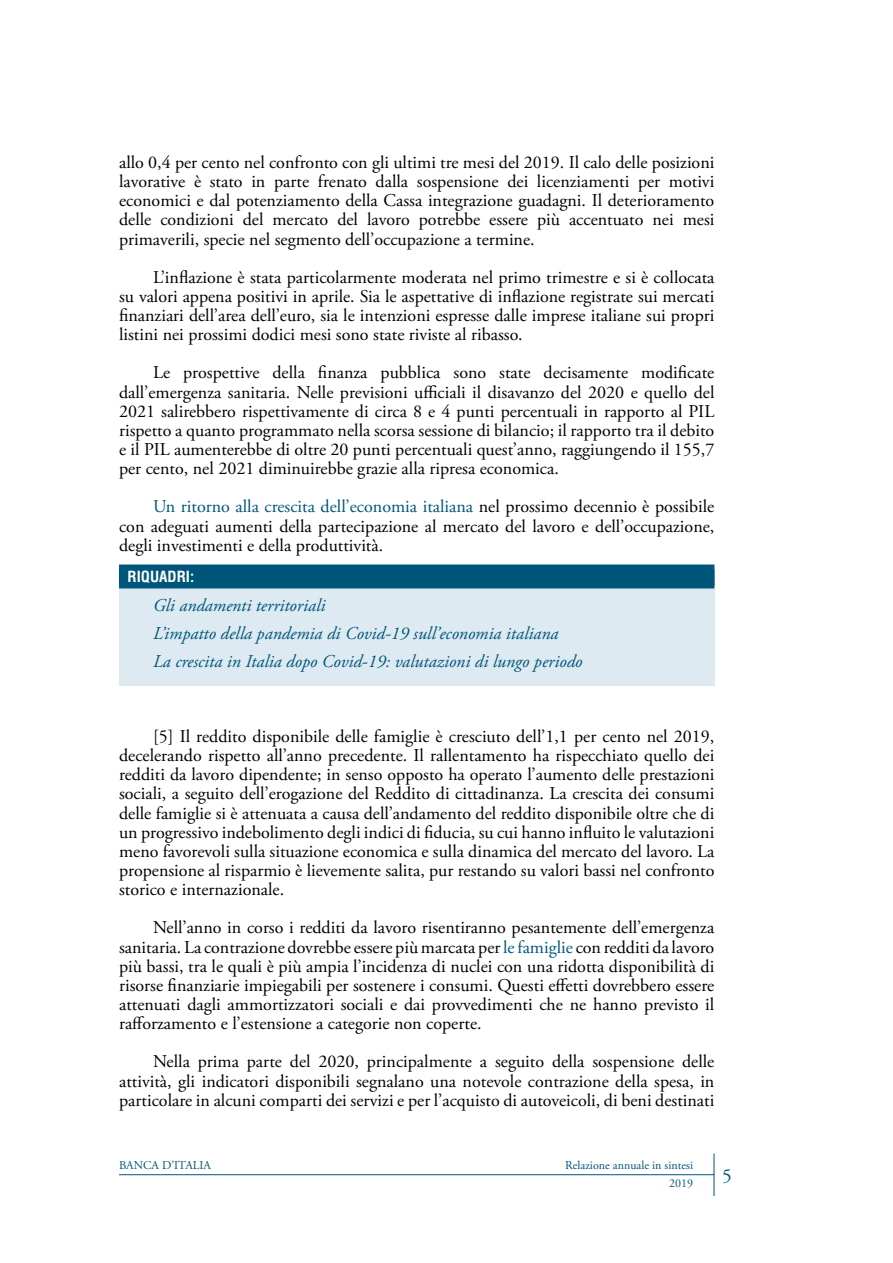
<style>
.page{position:relative;width:893px;height:1263px;background:#fff}
.page>*{position:absolute;margin:0;border:0;box-sizing:border-box;transform-origin:0 0}
.t1{font:19.5px "Adobe Garamond Pro";color:#00567a}
.t2{font:18px/19.2px "Adobe Garamond Pro";color:#000;text-align:justify}
.t3{font:italic 18px/27.6px "Adobe Garamond Pro";color:#00567a}
.t4{font:700 condensed 15px "Helvetica LT Std";color:#fff}
.t5{font:12px "Adobe Garamond Pro";color:#00567a}
.s1{color:#00567a}
</style>
<div class="page">
<hr style="left:119px;top:1174px;width:595px;height:1px;background:#00567a">
<hr style="left:714px;top:1153px;width:1px;height:43px;background:#00567a">
<div style="left:119px;top:565px;width:595px;height:121px;background:#ddeaf2"></div>
<div style="left:119px;top:565px;width:595px;height:21px;background:#00567a"></div>
<div style="left:119px;top:569px;width:595px;height:19px;background:#00567a"></div>
<p class="t2" style="left:119px;top:153px;width:597px">allo 0,4 per cento nel confronto con gli ultimi tre mesi del 2019. Il calo delle posizioni lavorative è stato in parte frenato dalla sospensione dei licenziamenti per motivi economici e dal potenziamento della Cassa integrazione guadagni. Il deterioramento delle condizioni del mercato del lavoro potrebbe essere più accentuato nei mesi primaverili, specie nel segmento dell’occupazione a termine.</p>
<p class="t2" style="left:119px;top:268px;width:597px;text-indent:34px">L’inflazione è stata particolarmente moderata nel primo trimestre e si è collocata su valori appena positivi in aprile. Sia le aspettative di inflazione registrate sui mercati finanziari dell’area dell’euro, sia le intenzioni espresse dalle imprese italiane sui propri listini nei prossimi dodici mesi sono state riviste al ribasso.</p>
<p class="t2" style="left:119px;top:364px;width:597px;text-indent:34px">Le prospettive della finanza pubblica sono state decisamente modificate dall’emergenza sanitaria. Nelle previsioni ufficiali il disavanzo del 2020 e quello del 2021 salirebbero rispettivamente di circa 8 e 4 punti percentuali in rapporto al PIL rispetto a quanto programmato nella scorsa sessione di bilancio; il rapporto tra il debito e il PIL aumenterebbe di oltre 20 punti percentuali quest’anno, raggiungendo il 155,7 per cento, nel 2021 diminuirebbe grazie alla ripresa economica.</p>
<p class="t2" style="left:119px;top:498px;width:597px;text-indent:34px"><span class="s1">Un ritorno alla crescita dell’economia italiana</span> nel prossimo decennio è possibile con adeguati aumenti della partecipazione al mercato del lavoro e dell’occupazione, degli investimenti e della produttività.</p>
<p class="t4" style="left:128px;top:567px;width:68px">RIQUADRI:</p>
<p class="t3" style="left:153px;top:592px;width:431px">Gli andamenti territoriali<br>L’impatto della pandemia di Covid-19 sull’economia italiana<br>La crescita in Italia dopo Covid-19: valutazioni di lungo periodo</p>
<p class="t2" style="left:119px;top:727px;width:597px;text-indent:34px">[5] Il reddito disponibile delle famiglie è cresciuto dell’1,1 per cento nel 2019, decelerando rispetto all’anno precedente. Il rallentamento ha rispecchiato quello dei redditi da lavoro dipendente; in senso opposto ha operato l’aumento delle prestazioni sociali, a seguito dell’erogazione del Reddito di cittadinanza. La crescita dei consumi delle famiglie si è attenuata a causa dell’andamento del reddito disponibile oltre che di un progressivo indebolimento degli indici di fiducia, su cui hanno influito le valutazioni meno favorevoli sulla situazione economica e sulla dinamica del mercato del lavoro. La propensione al risparmio è lievemente salita, pur restando su valori bassi nel confronto storico e internazionale.</p>
<p class="t2" style="left:119px;top:919px;width:597px;text-indent:34px">Nell’anno in corso i redditi da lavoro risentiranno pesantemente dell’emergenza sanitaria. La contrazione dovrebbe essere più marcata per <span class="s1">lefamiglie</span> con redditi da lavoro più bassi, tra le quali è più ampia l’incidenza di nuclei con una ridotta disponibilità di risorse finanziarie impiegabili per sostenere i consumi. Questi effetti dovrebbero essere attenuati dagli ammortizzatori sociali e dai provvedimenti che ne hanno previsto il rafforzamento e l’estensione a categorie non coperte.</p>
<p class="t2" style="left:119px;top:1053px;width:597px;text-indent:34px">Nella prima parte del 2020, principalmente a seguito della sospensione delle attività, gli indicatori disponibili segnalano una notevole contrazione della spesa, in particolare in alcuni comparti dei servizi e per l’acquisto di autoveicoli, di beni destinati</p>
<p class="t5" style="left:119px;top:1158px;width:93px">BANCA D’ITALIA</p>
<p class="t5" style="left:565px;top:1158px;width:129px">Relazione annuale in sintesi</p>
<p class="t5" style="left:669px;top:1176px;width:25px">2019</p>
<p class="t1" style="left:722px;top:1164px;width:11px">5</p>
</div>
